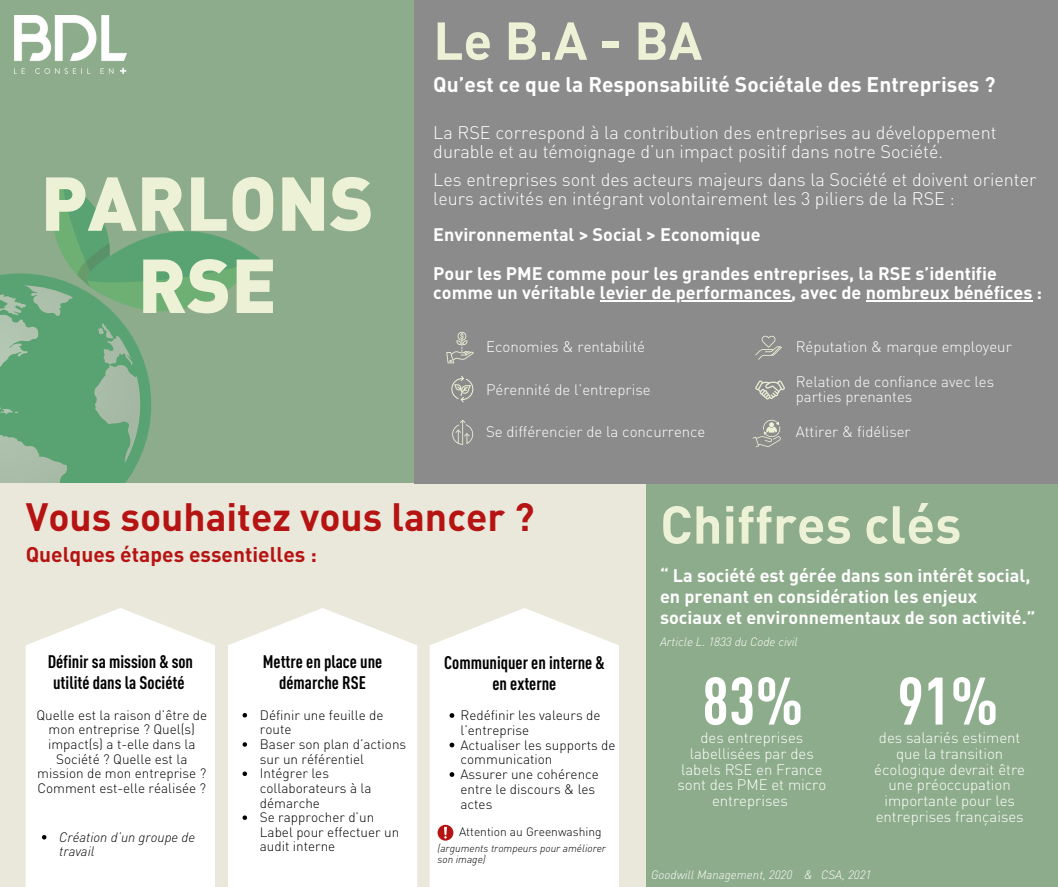
<style>
.page{position:relative;width:1058px;height:887px;background:#fff}
.page>*{position:absolute;margin:0;border:0;box-sizing:border-box;transform-origin:0 0}
.t1{font:900 75px/82.2px "DINOT";color:#edf1d6;text-align:center}
.t2{font:700 condensed 66px "DINOT";color:#fff}
.t3{font:700 52.5px "DINOT";color:#edf1d6}
.t4{font:700 39px "DINOT";color:#b61313}
.t5{font:700 21px "DINOT";color:#fff}
.t6{font:700 21px "DINOT";color:#b61313}
.t7{font:700 18px/20.7px "DINOT";color:#fff}
.t8{font:300 18px/19.4px "DINOT";color:#fff}
.t9{font:700 condensed 18px/20.2px "DINOT";color:#000;text-align:center}
.t10{font:300 15px/15.8px "DINOT";color:#fff;text-align:center}
.t11{font:300 13.5px/14.7px "DINOT";color:#000}
.t12{font:italic 300 13.5px/14.7px "DINOT";color:#000}
.t13{font:italic 300 12px "DINOT";color:#fff}
.t14{font:300 12px "DINOT";color:#000}
.t15{font:italic 300 10.5px/11.6px "DINOT";color:#000}
</style>
<div class="page">
<div style="left:0;top:0;width:1058px;height:886px;background:#8dac8b"></div>
<svg style="left:0;top:182px;width:259px;height:301px"></svg>
<svg style="left:78px;top:243px;width:32px;height:45px"></svg>
<svg style="left:0;top:365px;width:129px;height:66px;background:#68a67b"></svg>
<div style="left:0;top:483px;width:645px;height:403px;background:#eae8db"></div>
<div style="left:415px;top:0;width:642px;height:483px;background:#8b8b8b"></div>
<img style="left:14px;top:15px;width:113px;height:59px">
<div style="left:26px;top:608px;width:189px;height:278px;background:#fff"></div>
<div style="left:228px;top:608px;width:189px;height:278px;background:#fff"></div>
<svg style="left:429px;top:608px;width:190px;height:278px;background:#fdfdfc"></svg>
<svg style="left:449px;top:713px;width:5px;height:4px"></svg>
<svg style="left:449px;top:742px;width:5px;height:5px"></svg>
<svg style="left:449px;top:772px;width:5px;height:4px"></svg>
<div style="left:437px;top:824px;width:16px;height:16px;background:#b61313;border-radius:50%"></div>
<svg style="left:444px;top:826px;width:3px;height:12px"></svg>
<hr style="left:600px;top:300px;width:191px;height:1px;background:#fff">
<hr style="left:865px;top:300px;width:167px;height:1px;background:#fff">
<svg style="left:446px;top:332px;width:27px;height:31px"></svg>
<svg style="left:451px;top:375px;width:22px;height:27px"></svg>
<svg style="left:452px;top:420px;width:21px;height:24px"></svg>
<svg style="left:755px;top:335px;width:27px;height:25px"></svg>
<svg style="left:755px;top:380px;width:29px;height:19px"></svg>
<svg style="left:752px;top:420px;width:28px;height:27px"></svg>
<svg style="left:42px;top:835px;width:4px;height:4px"></svg>
<svg style="left:242px;top:713px;width:5px;height:4px"></svg>
<svg style="left:242px;top:742px;width:5px;height:4px"></svg>
<svg style="left:242px;top:771px;width:5px;height:5px"></svg>
<svg style="left:242px;top:815px;width:5px;height:4px"></svg>
<p class="t3" style="left:433px;top:5px;width:270px">Le B.A - BA</p>
<p class="t1" style="left:41px;top:170px;width:335px">PARLONS<br>RSE</p>
<p class="t5" style="left:433px;top:70px;width:563px">Qu’est ce que la Responsabilité Sociétale des Entreprises ?</p>
<p class="t8" style="left:433px;top:122px;width:565px">La RSE correspond à la contribution des entreprises au développement durable et au témoignage d’un impact positif dans notre Société.</p>
<p class="t8" style="left:433px;top:169px;width:605px">Les entreprises sont des acteurs majeurs dans la Société et doivent orienter leurs activités en intégrant volontairement les 3 piliers de la RSE :</p>
<p class="t7" style="left:433px;top:223px;width:329px">Environnemental &gt; Social &gt; Economique</p>
<p class="t7" style="left:433px;top:263px;width:610px;line-height:19.4px">Pour les PME comme pour les grandes entreprises, la RSE s’identifie comme un véritable levier de performances, avec de nombreux bénéfices :</p>
<p class="t10" style="left:486px;top:338px;width:160px">Economies &amp; rentabilité</p>
<p class="t10" style="left:486px;top:381px;width:166px">Pérennité de l’entreprise</p>
<p class="t10" style="left:486px;top:423px;width:221px">Se différencier de la concurrence</p>
<p class="t10" style="left:795px;top:338px;width:217px">Réputation &amp; marque employeur</p>
<p class="t10" style="left:795px;top:372px;width:200px;text-align:left">Relation de confiance avec les parties prenantes</p>
<p class="t10" style="left:795px;top:423px;width:116px">Attirer &amp; fidéliser</p>
<p class="t4" style="left:26px;top:490px;width:510px">Vous souhaitez vous lancer ?</p>
<p class="t6" style="left:26px;top:540px;width:293px">Quelques étapes essentielles :</p>
<p class="t9" style="left:48px;top:651px;width:147px">Définir sa mission &amp; son utilité dans la Société</p>
<p class="t11" style="left:36px;top:707px;width:172px;text-align:center">Quelle est la raison d’être de mon entreprise ? Quel(s) impact(s) a t-elle dans la<br>Société ? Quelle est la mission de mon entreprise ?<br>Comment est-elle réalisée ?</p>
<p class="t12" style="left:59px;top:829px;width:137px">Création d’un groupe de travail</p>
<p class="t9" style="left:263px;top:651px;width:121px">Mettre en place une démarche RSE</p>
<p class="t11" style="left:260px;top:707px;width:125px">Définir une feuille de route</p>
<p class="t11" style="left:260px;top:736px;width:148px">Baser son plan d’actions sur un référentiel</p>
<p class="t11" style="left:260px;top:765px;width:113px">Intégrer les collaborateurs à la démarche</p>
<p class="t11" style="left:260px;top:809px;width:141px">Se rapprocher d’un<br>Label pour effectuer un audit interne</p>
<p class="t9" style="left:444px;top:652px;width:162px">Communiquer en interne &amp; en externe</p>
<p class="t11" style="left:460px;top:707px;width:141px">Redéfinir les valeurs de l’entreprise</p>
<p class="t11" style="left:460px;top:736px;width:156px">Actualiser les supports de communication</p>
<p class="t11" style="left:460px;top:766px;width:140px">Assurer une cohérence entre le discours &amp; les actes</p>
<p class="t14" style="left:459px;top:823px;width:144px">Attention au Greenwashing</p>
<p class="t15" style="left:437px;top:841px;width:170px">(arguments trompeurs pour améliorer son image)</p>
<p class="t3" style="left:660px;top:489px;width:303px">Chiffres clés</p>
<p class="t7" style="left:660px;top:564px;width:377px">“ La société est gérée dans son intérêt social, en prenant en considération les enjeux sociaux et environnementaux de son activité.”</p>
<p class="t13" style="left:660px;top:633px;width:139px">Article L. 1833 du Code civil</p>
<p class="t2" style="left:702px;top:655px;width:103px">83%</p>
<p class="t10" style="left:677px;top:744px;width:150px">labellisées par des labels RSE en France sont des PME et micro entreprises</p>
<p class="t10" style="left:700px;top:729px;width:104px">des entreprises</p>
<p class="t2" style="left:897px;top:655px;width:103px">91%</p>
<p class="t10" style="left:874px;top:744px;width:152px">que la transition écologique devrait être une préoccupation importante pour les entreprises françaises</p>
<p class="t10" style="left:878px;top:729px;width:143px">des salariés estiment</p>
<p class="t13" style="left:651px;top:866px;width:222px">Goodwill Management, 2020 &amp; CSA, 2021</p>
</div>
